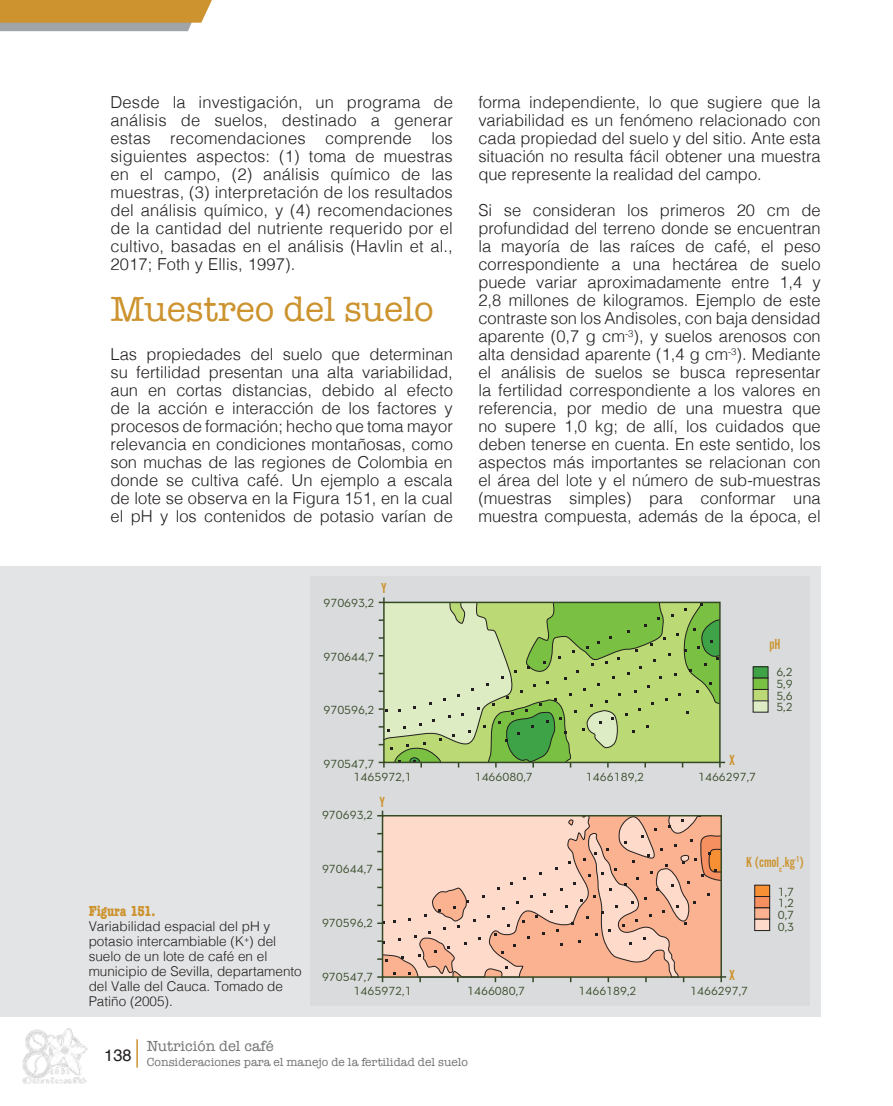
<style>
.page{position:relative;width:893px;height:1106px;background:#fff}
.page>*{position:absolute;margin:0;border:0;box-sizing:border-box;transform-origin:0 0}
._1_SUBTITULO{font:36px "American Typewriter";color:#cc932e}
.TEXTOS_GENERALES{font:300 16.5px/18px "Helvetica";color:#231f20;text-align:justify}
.t1{font:16.5px "Helvetica";color:#231f20}
.t2{font:15px "Alternate Got No 2";color:#cc932e}
.t3{font:15px "American Typewriter";color:#717375}
.t4{font:700 condensed 15px "American Typewriter";color:#cc932e}
.t5{font:300 13.5px/15px "Helvetica";color:#231f20}
.t6{font:12px/11.7px "Neutraface 2 Text";color:#354927;text-align:justify}
.t7{font:12px "American Typewriter";color:#717375}
</style>
<div class="page">
<img style="left:23px;top:1028px;width:64px;height:56px">
<hr style="left:136px;top:1039px;width:2px;height:28px;background:#cc932e">
<svg style="left:0;top:0;width:212px;height:31px;background:#c49c54"></svg>
<div style="left:0;top:566px;width:821px;height:450px;background:#e3e4e5"></div>
<div style="left:310px;top:576px;width:500px;height:430px;background:#d9dbdc"></div>
<svg style="left:385px;top:818px;width:8px;height:156px"></svg>
<svg style="left:377px;top:810px;width:6px;height:6px"></svg>
<svg style="left:377px;top:920px;width:5px;height:4px"></svg>
<svg style="left:377px;top:958px;width:10px;height:3px"></svg>
<svg style="left:377px;top:976px;width:6px;height:6px"></svg>
<svg style="left:393px;top:818px;width:333px;height:164px;background:#efc0aa"></svg>
<div style="left:382px;top:815px;width:340px;height:162px;border:2px solid #354927"></div>
<div style="left:755px;top:885px;width:15px;height:11px;background:#f78f34"></div>
<div style="left:754px;top:884px;width:16px;height:13px;border:1px solid #221e1f"></div>
<div style="left:755px;top:896px;width:15px;height:11px;background:#f69060"></div>
<div style="left:754px;top:896px;width:16px;height:12px;border:1px solid #221e1f"></div>
<div style="left:755px;top:907px;width:15px;height:12px;background:#fab291"></div>
<div style="left:754px;top:907px;width:16px;height:12px;border:1px solid #221e1f"></div>
<div style="left:755px;top:919px;width:15px;height:11px;background:#fddac9"></div>
<div style="left:754px;top:918px;width:16px;height:13px;border:1px solid #221e1f"></div>
<div style="left:753px;top:666px;width:15px;height:12px;background:#3ea347"></div>
<div style="left:753px;top:666px;width:15px;height:12px;border:1px solid #231f20"></div>
<div style="left:753px;top:678px;width:15px;height:11px;background:#7ac143"></div>
<div style="left:753px;top:677px;width:15px;height:13px;border:1px solid #231f20"></div>
<div style="left:753px;top:689px;width:15px;height:12px;background:#bbd975"></div>
<div style="left:753px;top:689px;width:15px;height:12px;border:1px solid #231f20"></div>
<div style="left:753px;top:701px;width:15px;height:11px;background:#ddecc4"></div>
<svg style="left:379px;top:597px;width:346px;height:170px;background:#b0d082"></svg>
<div style="left:383px;top:601px;width:338px;height:162px;border:2px solid #354927"></div>
<p class="TEXTOS_GENERALES" style="left:111px;top:92px;width:344px">Desde la investigación, un programa de análisis de suelos, destinado a generar estas recomendaciones comprende los siguientes aspectos: (1) toma de muestras en el campo, (2) análisis químico de las muestras, (3) interpretación de los resultados del análisis químico, y (4) recomendaciones de la cantidad del nutriente requerido por el cultivo, basadas en el análisis (Havlin et al., 2017; Foth y Ellis, 1997).</p>
<p class="_1_SUBTITULO" style="left:111px;top:282px;width:325px">Muestreo del suelo</p>
<p class="TEXTOS_GENERALES" style="left:111px;top:344px;width:344px">Las propiedades del suelo que determinan su fertilidad presentan una alta variabilidad, aun en cortas distancias, debido al efecto de la acción e interacción de los factores y procesos de formación; hecho que toma mayor relevancia en condiciones montañosas, como son muchas de las regiones de Colombia en donde se cultiva café. Un ejemplo a escala de lote se observa en la Figura 151, en la cual el pH y los contenidos de potasio varían de</p>
<p class="t2" style="left:381px;top:580px;width:7px">Y</p>
<p class="t6" style="left:323px;top:597px;width:53px">970693,2</p>
<p class="t6" style="left:323px;top:650px;width:53px">970644,7</p>
<p class="t6" style="left:323px;top:704px;width:53px">970596,2</p>
<p class="t6" style="left:323px;top:758px;width:53px">970547,7</p>
<p class="TEXTOS_GENERALES" style="left:478px;top:92px;width:344px">forma independiente, lo que sugiere que la variabilidad es un fenómeno relacionado con cada propiedad del suelo y del sitio. Ante esta situación no resulta fácil obtener una muestra que represente la realidad del campo.</p>
<p class="TEXTOS_GENERALES" style="left:478px;top:200px;width:344px">Si se consideran los primeros 20 cm de profundidad del terreno donde se encuentran la mayoría de las raíces de café, el peso correspondiente a una hectárea de suelo puede variar aproximadamente entre 1,4 y 2,8 millones de kilogramos. Ejemplo de este contraste son los Andisoles, con baja densidad aparente (0,7 g cm<sup>-3</sup>), y suelos arenosos con alta densidad aparente (1,4 g cm<sup>-3</sup>). Mediante el análisis de suelos se busca representar la fertilidad correspondiente a los valores en referencia, por medio de una muestra que no supere 1,0 kg; de allí, los cuidados que deben tenerse en cuenta. En este sentido, los aspectos más importantes se relacionan con el área del lote y el número de sub-muestras (muestras simples) para conformar una muestra compuesta, además de la época, el</p>
<p class="t2" style="left:769px;top:636px;width:13px">pH</p>
<p class="t2" style="left:729px;top:752px;width:7px">X</p>
<p class="t6" style="left:776px;top:666px;width:18px">6,2<br>5,9<br>5,6<br>5,2</p>
<p class="t6" style="left:354px;top:771px;width:60px">1465972,1</p>
<p class="t6" style="left:475px;top:771px;width:60px">1466080,7</p>
<p class="t6" style="left:586px;top:771px;width:60px">1466189,2</p>
<p class="t6" style="left:698px;top:771px;width:60px">1466297,7</p>
<p class="t2" style="left:379px;top:794px;width:7px">Y</p>
<p class="t4" style="left:89px;top:899px;width:68px">Figura 151.</p>
<p class="t5" style="left:89px;top:917px;width:215px">Variabilidad espacial del pH y potasio intercambiable (K<sup>+</sup>) del suelo de un lote de café en el municipio de Sevilla, departamento del Valle del Cauca. Tomado de<br>Patiño (2005).</p>
<p class="t6" style="left:322px;top:809px;width:53px">970693,2</p>
<p class="t6" style="left:322px;top:863px;width:53px">970644,7</p>
<p class="t6" style="left:322px;top:917px;width:53px">970596,2</p>
<p class="t6" style="left:322px;top:971px;width:53px">970547,7</p>
<p class="t2" style="left:746px;top:854px;width:59px">K (cmol<sub>c</sub>.kg<sup>-1</sup>)</p>
<p class="t6" style="left:778px;top:885px;width:18px">1,7<br>1,2<br>0,7<br>0,3</p>
<p class="t2" style="left:729px;top:966px;width:7px">X</p>
<p class="t6" style="left:354px;top:984px;width:60px">1465972,1</p>
<p class="t6" style="left:467px;top:984px;width:60px">1466080,7</p>
<p class="t6" style="left:578px;top:984px;width:60px">1466189,2</p>
<p class="t6" style="left:690px;top:984px;width:60px">1466297,7</p>
<p class="t1" style="left:104px;top:1042px;width:29px">138</p>
<p class="t3" style="left:147px;top:1034px;width:128px">Nutrición del café</p>
<p class="t7" style="left:147px;top:1052px;width:323px">Consideraciones para el manejo de la fertilidad del suelo</p>
</div>
